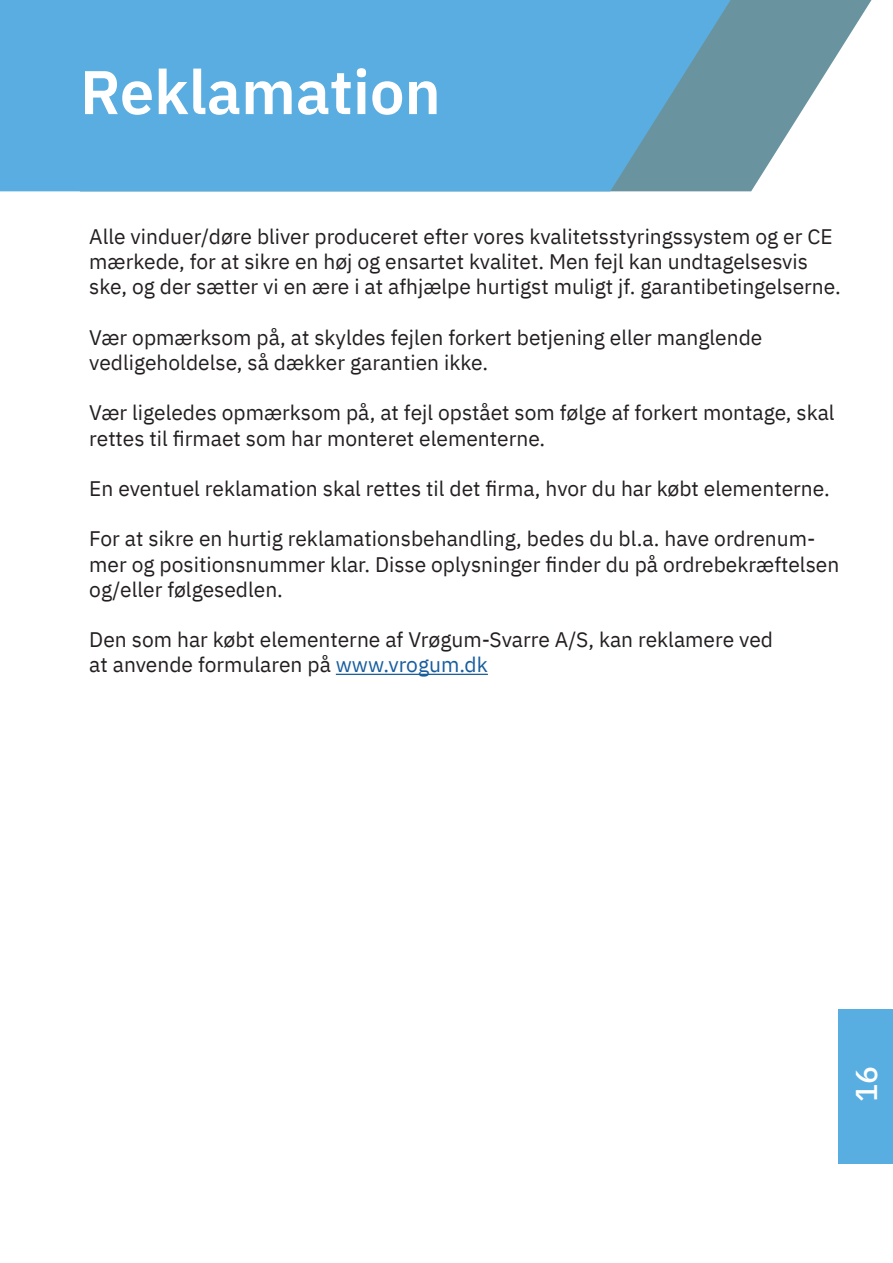
<style>
.page{position:relative;width:893px;height:1263px;background:#fff}
.page>*{position:absolute;margin:0;border:0;box-sizing:border-box;transform-origin:0 0}
.t1{font:600 61.5px "IBM Plex Sans";color:#fff}
.t2{font:500 30px "IBM Plex Sans";color:#fff}
.t3{font:21px/25.2px "IBM Plex Sans";color:#231f20}
.s1{color:#175d9e}
</style>
<div class="page">
<svg style="left:730px;top:0;width:141px;height:191px;fill:#69949f"></svg>
<svg style="left:0;top:0;width:730px;height:191px;background:#5baada"></svg>
<div style="left:839px;top:1009px;width:54px;height:155px;background:#59aee1"></div>
<hr style="left:336px;top:674px;width:152px;height:1px;background:#175d9e">
<h1 class="t1" style="left:80px;top:51px;width:362px">Reklamation</h1>
<p class="t3" style="left:89px;top:223px;width:753px">Alle vinduer/døre bliver produceret efter vores kvalitetsstyringssystem og er CE mærkede, for at sikre en høj og ensartet kvalitet. Men fejl kan undtagelsesvis ske, og der sætter vi en ære i at afhjælpe hurtigst muligt jf. garantibetingelserne.</p>
<p class="t3" style="left:89px;top:324px;width:675px">Vær opmærksom på, at skyldes fejlen forkert betjening eller manglende vedligeholdelse, så dækker garantien ikke.</p>
<p class="t3" style="left:89px;top:400px;width:747px">Vær ligeledes opmærksom på, at fejl opstået som følge af forkert montage, skal rettes til firmaet som har monteret elementerne.</p>
<p class="t3" style="left:89px;top:475px;width:742px">En eventuel reklamation skal rettes til det firma, hvor du har købt elementerne.</p>
<p class="t3" style="left:89px;top:526px;width:751px">For at sikre en hurtig reklamationsbehandling, bedes du bl.a. have ordrenum&shy;mer og positionsnummer klar. Disse oplysninger finder du på ordrebekræftelsen og/eller følgesedlen.</p>
<p class="t3" style="left:89px;top:627px;width:685px">Den som har købt elementerne af Vrøgum-Svarre A/S, kan reklamere ved at anvende formularen på <span class="s1">www.vrogum.dk</span></p>
<h2 class="t2" style="left:846px;top:1102px;width:38px;rotate:-90deg">16</h2>
</div>
